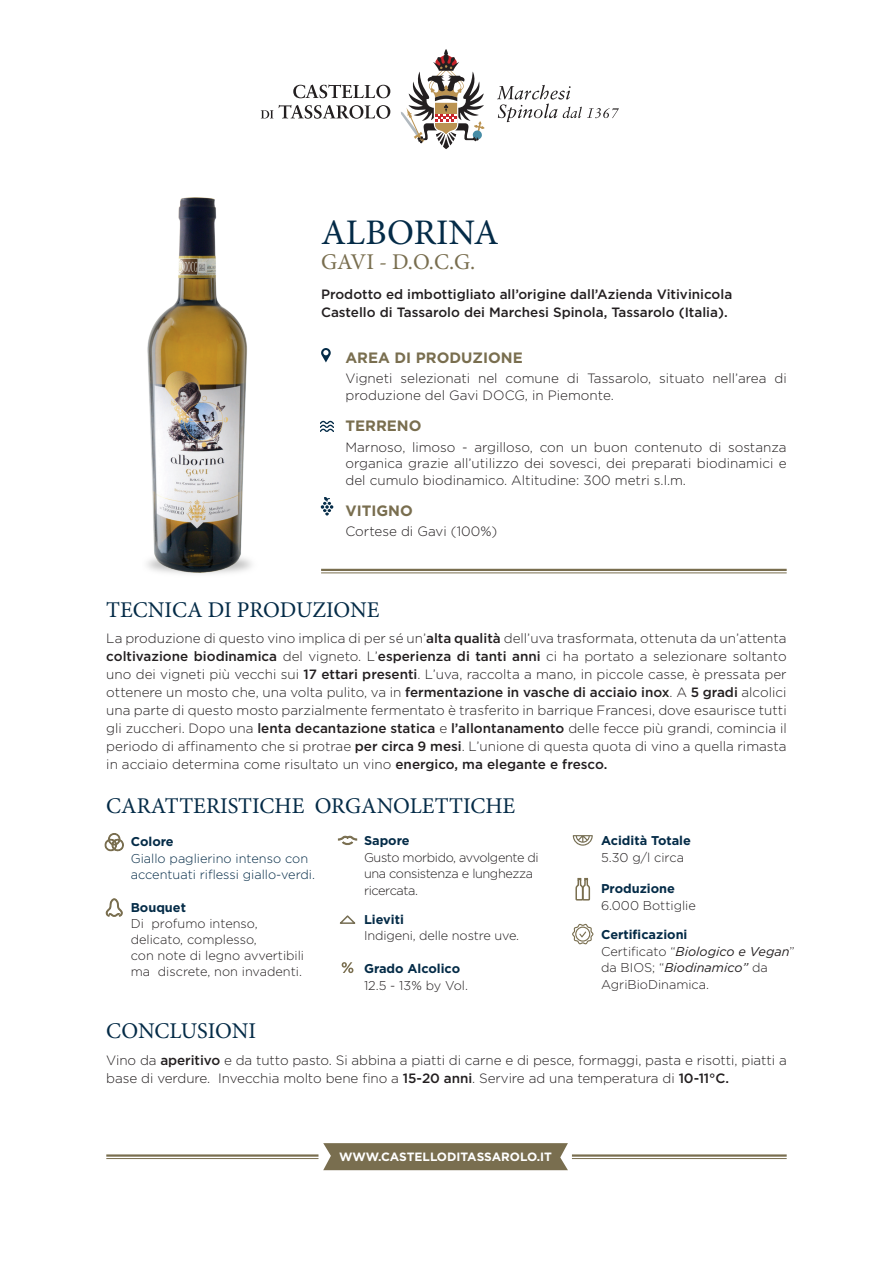
<style>
.page{position:relative;width:893px;height:1263px;background:#fff}
.page>*{position:absolute;margin:0;border:0;box-sizing:border-box;transform-origin:0 0}
.t1{font:36px "Minion Pro";color:#042b47}
.t2{font:22.5px "Minion Pro";color:#042b47}
.t3{font:22.5px "Minion Pro";color:#796e4f}
.t4{font:700 15px "Gotham";color:#796e4f}
.t5{font:300 13.5px/18px "Gotham";color:#231f20;text-align:justify}
.t6{font:500 13.5px/18px "Gotham";color:#231f20}
.t7{font:300 12.75px/16px "Gotham";letter-spacing:-.01em;color:#231f20}
.t8{font:700 12.75px "Gotham";color:#042b47}
.t9{font:300 12.75px/16.5px "Gotham";letter-spacing:-.03em;color:#231f20}
.t10{font:300 12.75px/16.5px "Gotham";color:#042b47}
.t11{font:700 12px "Gotham";color:#fff}
.s1{font-weight:500}
.s2{font-weight:700;color:#042b47}
.s3{font-weight:400;font-style:italic}
</style>
<div class="page">
<svg style="left:497px;top:85px;width:122px;height:37px"></svg>
<svg style="left:293px;top:84px;width:97px;height:14px"></svg>
<svg style="left:261px;top:110px;width:12px;height:9px"></svg>
<svg style="left:279px;top:105px;width:111px;height:14px"></svg>
<svg style="left:401px;top:49px;width:84px;height:100px"></svg>
<hr style="left:106px;top:1158px;width:212px;height:1px;background:#796e4f">
<hr style="left:106px;top:1154px;width:212px;height:3px;background:#796e4f">
<hr style="left:572px;top:1158px;width:215px;height:1px;background:#796e4f">
<hr style="left:572px;top:1154px;width:215px;height:3px;background:#796e4f">
<svg style="left:323px;top:1143px;width:245px;height:27px;background:#7e7355"></svg>
<hr style="left:321px;top:572px;width:466px;height:1px;background:#796e4f">
<hr style="left:321px;top:569px;width:466px;height:2px;background:#796e4f">
<svg style="left:342px;top:962px;width:11px;height:11px"></svg>
<svg style="left:104px;top:833px;width:20px;height:18px"></svg>
<svg style="left:106px;top:898px;width:17px;height:19px"></svg>
<svg style="left:338px;top:835px;width:19px;height:10px"></svg>
<svg style="left:339px;top:915px;width:17px;height:9px"></svg>
<svg style="left:573px;top:835px;width:20px;height:11px"></svg>
<svg style="left:575px;top:877px;width:16px;height:24px"></svg>
<svg style="left:572px;top:924px;width:21px;height:20px"></svg>
<svg style="left:321px;top:348px;width:10px;height:14px"></svg>
<svg style="left:321px;top:421px;width:12px;height:11px"></svg>
<svg style="left:320px;top:497px;width:13px;height:18px"></svg>
<img style="left:147px;top:198px;width:100px;height:348px">
<img style="left:147px;top:546px;width:105px;height:28px">
<h1 class="t1" style="left:321px;top:208px;width:179px">ALBORINA</h1>
<h2 class="t3" style="left:321px;top:247px;width:156px">GAVI - D.O.C.G.</h2>
<p class="t6" style="left:321px;top:285px;width:413px">Prodotto ed imbottigliato all’origine dall’Azienda Vitivinicola<br>Castello di Tassarolo dei Marchesi Spinola, Tassarolo (Italia).</p>
<p class="t4" style="left:345px;top:347px;width:179px">AREA DI PRODUZIONE</p>
<p class="t5" style="left:345px;top:370px;width:443px;line-height:16.5px">Vigneti selezionati nel comune di Tassarolo, situato nell’area di produzione del Gavi DOCG, in Piemonte.</p>
<p class="t4" style="left:345px;top:416px;width:78px">TERRENO</p>
<p class="t5" style="left:345px;top:438px;width:443px;line-height:16.5px">Marnoso, limoso - argilloso, con un buon contenuto di sostanza organica grazie all’utilizzo dei sovesci, dei preparati biodinamici e del cumulo biodinamico. Altitudine: 300 metri s.l.m.</p>
<p class="t4" style="left:345px;top:500px;width:69px">VITIGNO</p>
<p class="t5" style="left:345px;top:522px;width:153px">Cortese di Gavi (100%)</p>
<h2 class="t2" style="left:106px;top:594px;width:275px">TECNICA DI PRODUZIONE</h2>
<p class="t5" style="left:106px;top:629px;width:682px">La produzione di questo vino implica di per sé un’<span class="s1">alta qualità</span> dell’uva trasformata, ottenuta da un’attenta <span class="s1">coltivazione biodinamica</span> del vigneto. L’<span class="s1">esperienza di tanti anni</span> ci ha portato a selezionare soltanto uno dei vigneti più vecchi sui <span class="s1">17 ettari presenti</span>. L’uva, raccolta a mano, in piccole casse, è pressata per ottenere un mosto che, una volta pulito, va in <span class="s1">fermentazione in vasche di acciaio inox</span>. A <span class="s1">5 gradi</span> alcolici una parte di questo mosto parzialmente fermentato è trasferito in barrique Francesi, dove esaurisce tutti gli zuccheri. Dopo una <span class="s1">lenta decantazione statica</span> e <span class="s1">l’allontanamento</span> delle fecce più grandi, comincia il periodo di affinamento che si protrae <span class="s1">per circa 9 mesi</span>. L’unione di questa quota di vino a quella rimasta in acciaio determina come risultato un vino <span class="s1">energico, ma elegante e fresco.</span></p>
<h2 class="t2" style="left:106px;top:790px;width:411px">CARATTERISTICHE ORGANOLETTICHE</h2>
<p class="t8" style="left:131px;top:833px;width:45px">Colore</p>
<p class="t10" style="left:131px;top:849px;width:186px">Giallo paglierino intenso con accentuati riflessi giallo-verdi.</p>
<p class="t8" style="left:131px;top:899px;width:57px">Bouquet</p>
<p class="t7" style="left:131px;top:915px;width:175px">Di profumo intenso, delicato, complesso,<br>con note di legno avvertibili ma discrete, non invadenti.</p>
<p class="t8" style="left:364px;top:832px;width:47px">Sapore</p>
<p class="t9" style="left:364px;top:848px;width:176px">Gusto morbido, avvolgente di una consistenza e lunghezza ricercata.</p>
<p class="t8" style="left:364px;top:911px;width:41px">Lieviti</p>
<p class="t7" style="left:364px;top:927px;width:157px">Indigeni, delle nostre uve.</p>
<p class="t8" style="left:364px;top:960px;width:98px">Grado Alcolico</p>
<p class="t7" style="left:364px;top:977px;width:106px">12.5 - 13% by Vol.</p>
<p class="t8" style="left:601px;top:832px;width:91px">Acidità Totale</p>
<p class="t7" style="left:601px;top:849px;width:84px">5.30 g/l circa</p>
<p class="t8" style="left:601px;top:880px;width:75px">Produzione</p>
<p class="t7" style="left:601px;top:897px;width:96px">6.000 Bottiglie</p>
<p class="t7" style="left:601px;top:926px;width:195px;line-height:16.6px"><span class="s2">Certificazioni<br></span>Certificato “<span class="s3">Biologico e Vegan</span>” da BIOS; “<span class="s3">Biodinamico”</span> da<br>AgriBioDinamica.</p>
<h2 class="t2" style="left:106px;top:1016px;width:151px">CONCLUSIONI</h2>
<p class="t5" style="left:106px;top:1050px;width:682px">Vino da <span class="s1">aperitivo</span> e da tutto pasto. Si abbina a piatti di carne e di pesce, formaggi, pasta e risotti, piatti a base di verdure. Invecchia molto bene fino a <span class="s1">15-20 anni</span>. Servire ad una temperatura di <span class="s1">10-11°C.</span></p>
<p class="t11" style="left:339px;top:1149px;width:214px">WWW.CASTELLODITASSAROLO.IT</p>
</div>
